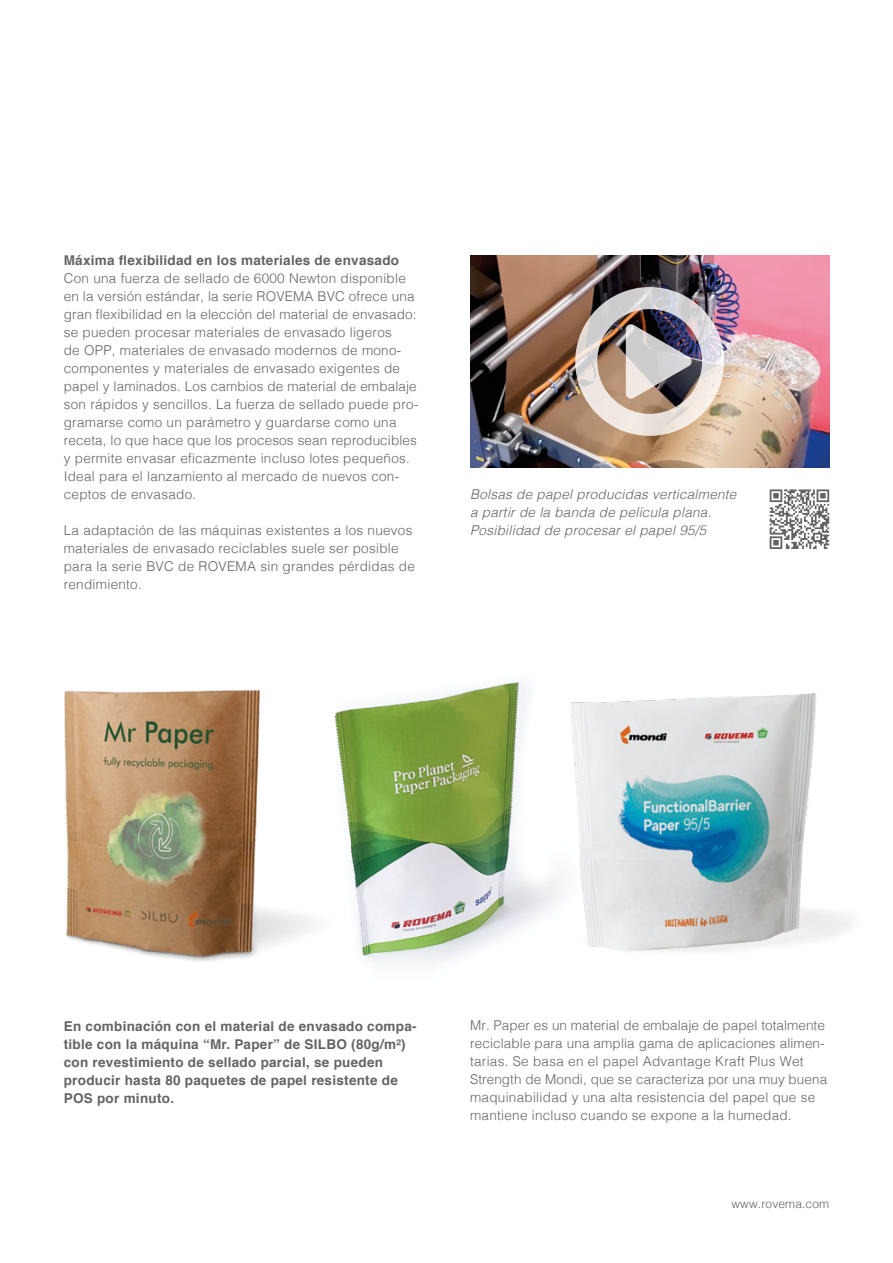
<style>
.page{position:relative;width:893px;height:1263px;background:#fff}
.page>*{position:absolute;margin:0;border:0;box-sizing:border-box;transform-origin:0 0}
.Copytext_10_14{font:300 13.5px/18px "Helvetica";letter-spacing:.02em;color:#646363}
.Copytext_10_14-2{font:700 13.5px/18px "Helvetica";letter-spacing:.02em;color:#646363}
.Copytext_10_14-3{font:italic 300 13.5px/18px "Helvetica";letter-spacing:.02em;color:#646363}
.Copytext_10_14-4{font:300 12px "Helvetica";letter-spacing:.01em;color:#646363}
</style>
<div class="page">
<img style="left:64px;top:690px;width:249px;height:272px">
<img style="left:334px;top:682px;width:229px;height:281px">
<img style="left:570px;top:693px;width:282px;height:259px">
<svg style="left:770px;top:489px;width:59px;height:60px"></svg>
<img style="left:470px;top:255px;width:359px;height:213px">
<img style="left:575px;top:287px;width:149px;height:149px">
<p class="Copytext_10_14-2" style="left:64px;top:252px;width:337px">Máxima flexibilidad en los materiales de envasado</p>
<p class="Copytext_10_14" style="left:64px;top:268px;width:356px">Con una fuerza de sellado de 6000 Newton disponible en la versión estándar, la serie ROVEMA BVC ofrece una gran flexibilidad en la elección del material de envasado: se pueden procesar materiales de envasado ligeros<br>de OPP, materiales de envasado modernos de mono&shy;componentes y materiales de envasado exigentes de papel y laminados. Los cambios de material de embalaje son rápidos y sencillos. La fuerza de sellado puede pro&shy;gramarse como un parámetro y guardarse como una receta, lo que hace que los procesos sean reproducibles y permite envasar eficazmente incluso lotes pequeños.<br>Ideal para el lanzamiento al mercado de nuevos con&shy;ceptos de envasado.</p>
<p class="Copytext_10_14" style="left:64px;top:520px;width:353px">La adaptación de las máquinas existentes a los nuevos materiales de envasado reciclables suele ser posible para la serie BVC de ROVEMA sin grandes pérdidas de rendimiento.</p>
<p class="Copytext_10_14-3" style="left:470px;top:485px;width:268px">Bolsas de papel producidas verticalmente a partir de la banda de película plana.<br>Posibilidad de procesar el papel 95/5</p>
<p class="Copytext_10_14-2" style="left:64px;top:1017px;width:354px">En combinación con el material de envasado compa&shy;tible con la máquina “Mr. Paper” de SILBO (80g/m²) con revestimiento de sellado parcial, se pueden producir hasta 80 paquetes de papel resistente de POS por minuto.</p>
<p class="Copytext_10_14" style="left:470px;top:1015px;width:359px">Mr. Paper es un material de embalaje de papel totalmente reciclable para una amplia gama de aplicaciones alimen&shy;tarias. Se basa en el papel Advantage Kraft Plus Wet Strength de Mondi, que se caracteriza por una muy buena maquinabilidad y una alta resistencia del papel que se mantiene incluso cuando se expone a la humedad.</p>
<p class="Copytext_10_14-4" style="left:731px;top:1193px;width:99px">www.rovema.com</p>
</div>
